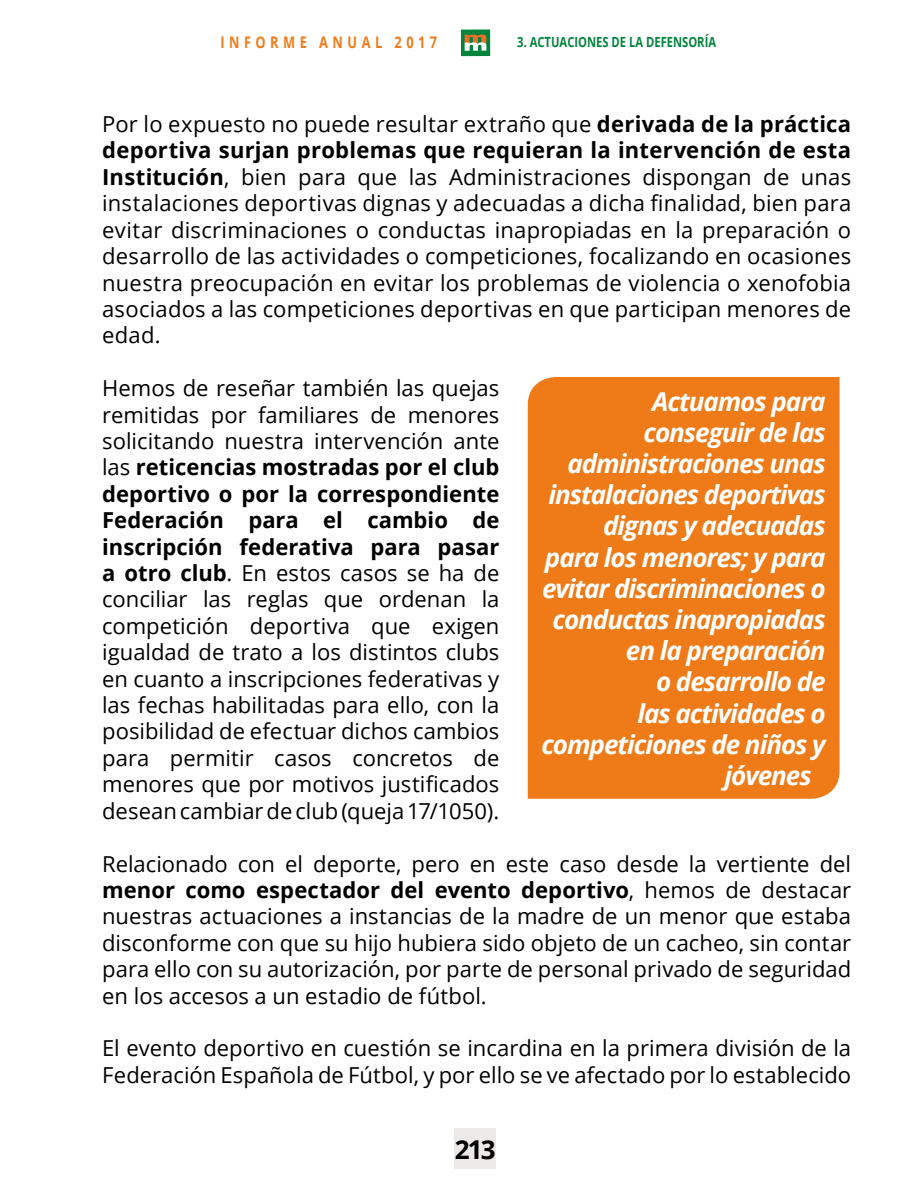
<style>
.page{position:relative;width:908px;height:1191px;background:#fff}
.page>*{position:absolute;margin:0;border:0;box-sizing:border-box;transform-origin:0 0}
.DESTACADOS{font:italic 700 26px "Open Sans";letter-spacing:-.04em;color:#fff}
._97_Nº_PAGINA{font:700 26px "Open Sans";color:#000}
._03_NORMAL{font:22px/26.4px "Open Sans";color:#000;text-align:justify}
._96_CABECERA_NARANJA{font:700 16px "Open Sans";letter-spacing:.35em;color:#ee7b18;scale:.8 1}
._96_CABECERA_VERDE{font:700 14px "Open Sans";color:#02843d;scale:.8 1}
.s1{font-weight:700}
</style>
<div class="page">
<div style="left:460px;top:29px;width:30px;height:27px;background:#02843d"></div>
<svg style="left:464px;top:35px;width:22px;height:16px"></svg>
<div style="left:454px;top:1128px;width:41px;height:41px;background:#ece9e9"></div>
<div style="left:527px;top:377px;width:313px;height:422px;background:#ee7b18"></div>
<p class="_96_CABECERA_NARANJA" style="left:220px;top:31px;width:272px">INFORME ANUAL 2017</p>
<p class="_96_CABECERA_VERDE" style="left:517px;top:32px;width:250px">3. ACTUACIONES DE LA DEFENSORÍA</p>
<p class="_03_NORMAL" style="left:102px;top:110px;width:750px">Por lo expuesto no puede resultar extraño que <span class="s1">derivada de la práctica deportiva surjan problemas que requieran la intervención de esta Institución</span>, bien para que las Administraciones dispongan de unas instalaciones deportivas dignas y adecuadas a dicha finalidad, bien para evitar discriminaciones o conductas inapropiadas en la preparación o desarrollo de las actividades o competiciones, focalizando en ocasiones nuestra preocupación en evitar los problemas de violencia o xenofobia asociados a las competiciones deportivas en que participan menores de edad.</p>
<p class="_03_NORMAL" style="left:102px;top:374px;width:398px">Hemos de reseñar también las quejas remitidas por familiares de menores solicitando nuestra intervención ante las <span class="s1">reticencias mostradas por el club deportivo o por la correspondiente Federación para el cambio de inscripción federativa para pasar a otro club</span>. En estos casos se ha de conciliar las reglas que ordenan la competición deportiva que exigen igualdad de trato a los distintos clubs en cuanto a inscripciones federativas y las fechas habilitadas para ello, con la posibilidad de efectuar dichos cambios para permitir casos concretos de menores que por motivos justificados desean cambiar de club (queja 17/1050).</p>
<p class="_03_NORMAL" style="left:102px;top:849px;width:750px">Relacionado con el deporte, pero en este caso desde la vertiente del <span class="s1">menor como espectador del evento deportivo</span>, hemos de destacar nuestras actuaciones a instancias de la madre de un menor que estaba disconforme con que su hijo hubiera sido objeto de un cacheo, sin contar para ello con su autorización, por parte de personal privado de seguridad en los accesos a un estadio de fútbol.</p>
<p class="_03_NORMAL" style="left:102px;top:1034px;width:750px">El evento deportivo en cuestión se incardina en la primera división de la<br>Federación Española de Fútbol, y por ello se ve afectado por lo establecido</p>
<p class="DESTACADOS" style="left:652px;top:383px;width:175px">Actuamos para</p>
<p class="DESTACADOS" style="left:643px;top:414px;width:183px">conseguir de las</p>
<p class="DESTACADOS" style="left:567px;top:445px;width:259px">administraciones unas</p>
<p class="DESTACADOS" style="left:548px;top:476px;width:278px">instalaciones deportivas</p>
<p class="DESTACADOS" style="left:603px;top:507px;width:224px">dignas y adecuadas</p>
<p class="DESTACADOS" style="left:544px;top:539px;width:282px">para los menores; y para</p>
<p class="DESTACADOS" style="left:542px;top:570px;width:285px">evitar discriminaciones o</p>
<p class="DESTACADOS" style="left:552px;top:601px;width:274px">conductas inapropiadas</p>
<p class="DESTACADOS" style="left:625px;top:632px;width:201px">en la preparación</p>
<p class="DESTACADOS" style="left:655px;top:663px;width:171px">o desarrollo de</p>
<p class="DESTACADOS" style="left:637px;top:695px;width:190px">las actividades o</p>
<p class="DESTACADOS" style="left:541px;top:726px;width:286px">competiciones de niños y</p>
<p class="DESTACADOS" style="left:724px;top:757px;width:88px">jóvenes</p>
<p class="_97_Nº_PAGINA" style="left:454px;top:1131px;width:43px">213</p>
</div>
